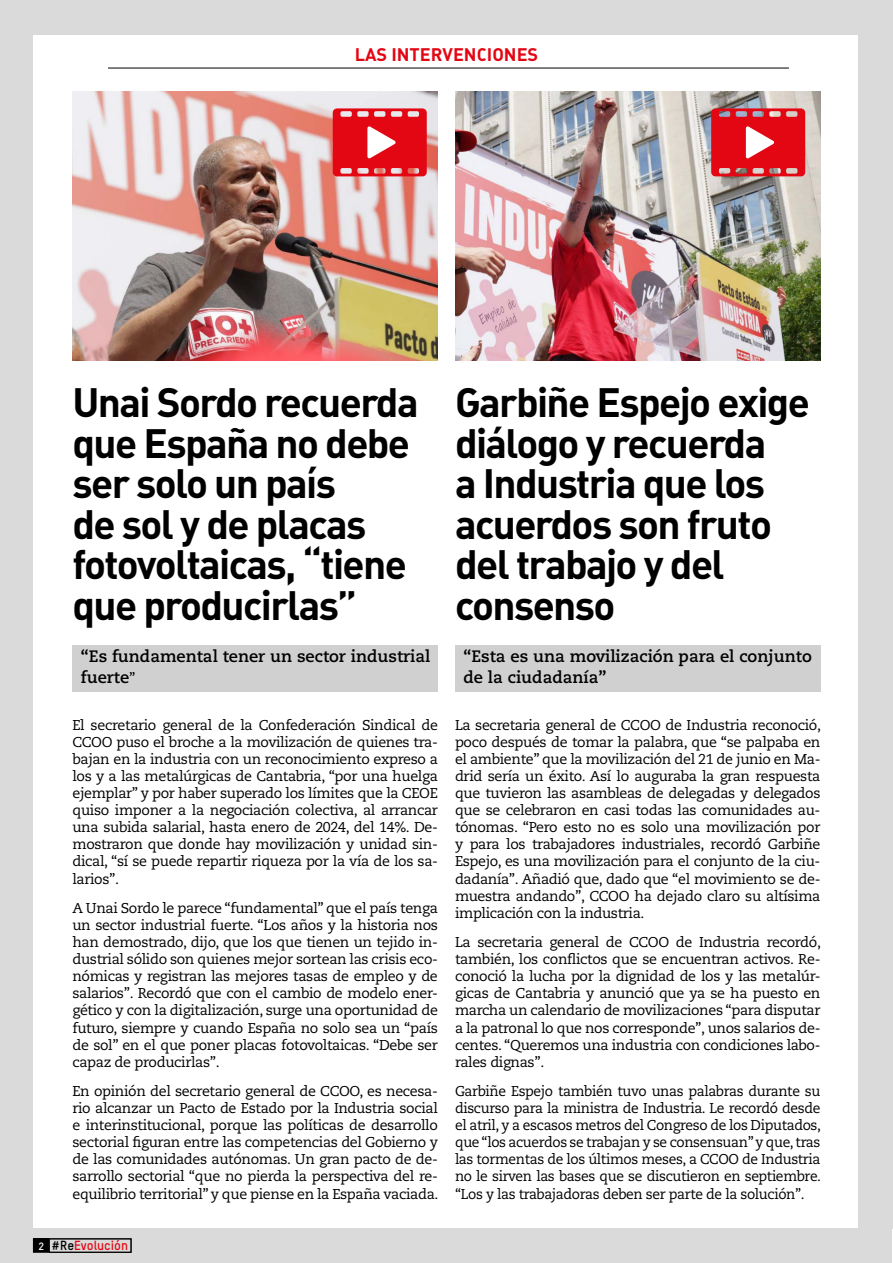
<style>
.page{position:relative;width:893px;height:1263px;background:#fff}
.page>*{position:absolute;margin:0;border:0;box-sizing:border-box;transform-origin:0 0}
.t1{font:40.5px/40.5px "DIN Bold Alternate";letter-spacing:-.04em;color:#000}
.t2{font:18px "DIN Bold Alternate";color:#e30613}
.t3{font:700 16.5px/21px "Caecilia";color:#000}
.t4{font:14.25px/17.1px "Caecilia";letter-spacing:-.025em;color:#000;text-align:justify}
.t5{font:700 13.05px "TSTAR";color:#e30613}
.s1{font-weight:400;font-size:14.25px}
.s2{font-family:"DIN";font-weight:500;font-size:10.5px;color:#fff}
.s3{color:#000}
</style>
<div class="page">
<div style="left:0;top:0;width:893px;height:34px;background:#dadada"></div>
<div style="left:859px;top:0;width:34px;height:1229px;background:#dadada"></div>
<hr style="left:108px;top:68px;width:681px;height:1px;background:#000">
<div style="left:0;top:1229px;width:892px;height:34px;background:#dadada"></div>
<div style="left:0;top:0;width:33px;height:1229px;background:#dadada"></div>
<div style="left:49px;top:1238px;width:83px;height:15px;border:1px solid #000"></div>
<div style="left:33px;top:1238px;width:99px;height:15px;border:1px solid #000"></div>
<div style="left:33px;top:1239px;width:16px;height:13px;background:#000"></div>
<div style="left:72px;top:645px;width:366px;height:46px;background:#d0d0d0"></div>
<div style="left:455px;top:645px;width:365px;height:46px;background:#d0d0d0"></div>
<img style="left:72px;top:91px;width:366px;height:270px">
<img style="left:455px;top:91px;width:365px;height:270px">
<svg style="left:333px;top:108px;width:94px;height:68px;background:#e52f3a"></svg>
<svg style="left:711px;top:108px;width:94px;height:68px;background:#e02c37"></svg>
<p class="t2" style="left:355px;top:42px;width:185px">LAS INTERVENCIONES</p>
<h1 class="t1" style="left:72px;top:381px;width:348px">Unai Sordo recuerda que España no debe ser solo un país<br>de sol y de placas fotovoltaicas, “tiene que producirlas”</h1>
<p class="t3" style="left:81px;top:646px;width:351px">“Es fundamental tener un sector industrial fuerte<span class="s1">”</span></p>
<p class="t4" style="left:72px;top:716px;width:367px">El secretario general de la Confederación Sindical de CCOO puso el broche a la movilización de quienes tra&shy;bajan en la industria con un reconocimiento expreso a los y a las metalúrgicas de Cantabria, “por una huelga ejemplar” y por haber superado los límites que la CEOE quiso imponer a la negociación colectiva, al arrancar una subida salarial, hasta enero de 2024, del 14%. De&shy;mostraron que donde hay movilización y unidad sin&shy;dical, “sí se puede repartir riqueza por la vía de los sa&shy;larios”.</p>
<p class="t4" style="left:72px;top:899px;width:367px">A Unai Sordo le parece “fundamental” que el país tenga un sector industrial fuerte. “Los años y la historia nos han demostrado, dijo, que los que tienen un tejido in&shy;dustrial sólido son quienes mejor sortean las crisis eco&shy;nómicas y registran las mejores tasas de empleo y de salarios”. Recordó que con el cambio de modelo ener&shy;gético y con la digitalización, surge una oportunidad de futuro, siempre y cuando España no solo sea un “país de sol” en el que poner placas fotovoltaicas. “Debe ser capaz de producirlas”.</p>
<p class="t4" style="left:72px;top:1083px;width:367px">En opinión del secretario general de CCOO, es necesa&shy;rio alcanzar un Pacto de Estado por la Industria social e interinstitucional, porque las políticas de desarrollo sectorial figuran entre las competencias del Gobierno y de las comunidades autónomas. Un gran pacto de de&shy;sarrollo sectorial “que no pierda la perspectiva del re&shy;equilibrio territorial” y que piense en la España vaciada.</p>
<p class="t5" style="left:38px;top:1237px;width:91px"><span class="s2">2</span> <span class="s3">#Re</span>Evolución</p>
<h1 class="t1" style="left:455px;top:381px;width:356px">Garbiñe Espejo exige diálogo y recuerda<br>a Industria que los acuerdos son fruto del trabajo y del consenso</h1>
<p class="t3" style="left:463px;top:646px;width:350px">“Esta es una movilización para el conjunto de la ciudadanía”</p>
<p class="t4" style="left:455px;top:716px;width:367px">La secretaria general de CCOO de Industria reconoció, poco después de tomar la palabra, que “se palpaba en el ambiente” que la movilización del 21 de junio en Ma&shy;drid sería un éxito. Así lo auguraba la gran respuesta que tuvieron las asambleas de delegadas y delegados que se celebraron en casi todas las comunidades au&shy;tónomas. “Pero esto no es solo una movilización por y para los trabajadores industriales, recordó Garbiñe Espejo, es una movilización para el conjunto de la ciu&shy;dadanía”. Añadió que, dado que “el movimiento se de&shy;muestra andando”, CCOO ha dejado claro su altísima implicación con la industria.</p>
<p class="t4" style="left:455px;top:934px;width:367px">La secretaria general de CCOO de Industria recordó, también, los conflictos que se encuentran activos. Re&shy;conoció la lucha por la dignidad de los y las metalúr&shy;gicas de Cantabria y anunció que ya se ha puesto en marcha un calendario de movilizaciones “para disputar a la patronal lo que nos corresponde”, unos salarios de&shy;centes. “Queremos una industria con condiciones labo&shy;rales dignas”.</p>
<p class="t4" style="left:455px;top:1083px;width:367px">Garbiñe Espejo también tuvo unas palabras durante su discurso para la ministra de Industria. Le recordó desde el atril, y a escasos metros del Congreso de los Diputados, que “los acuerdos se trabajan y se consensuan” y que, tras las tormentas de los últimos meses, a CCOO de Industria no le sirven las bases que se discutieron en septiembre. “Los y las trabajadoras deben ser parte de la solución”.</p>
</div>
